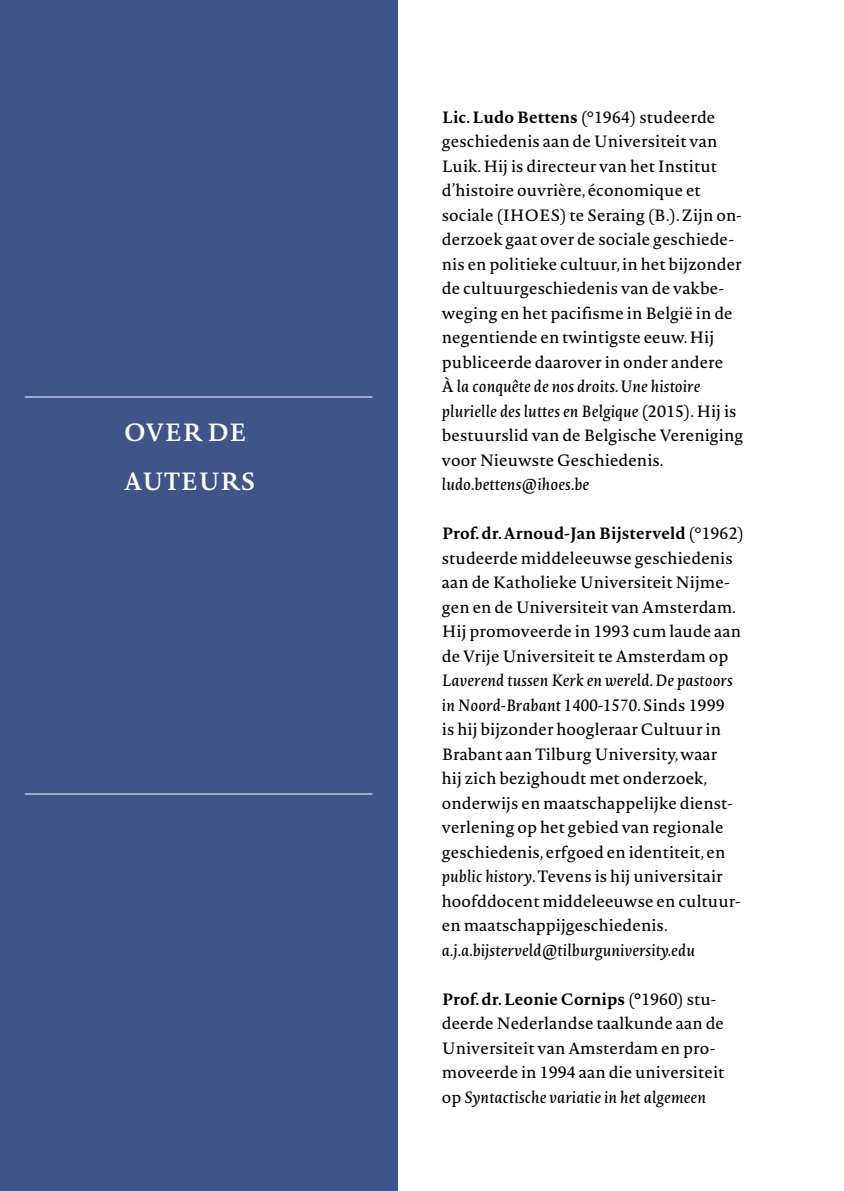
<style>
.page{position:relative;width:844px;height:1191px;background:#fff}
.page>*{position:absolute;margin:0;border:0;box-sizing:border-box;transform-origin:0 0}
.t1{font:600 24.5px/49px "Novel Pro";letter-spacing:.005em;color:#fff}
.t2{font:16.1px/24.5px "Novel Pro";letter-spacing:.005em;color:#000}
.t3{font:italic 16.1px "Novel Pro";letter-spacing:.005em;color:#000}
.s1{font-weight:700}
.s2{font-style:italic}
</style>
<div class="page">
<div style="left:0;top:0;width:397px;height:1191px;background:#3f5589"></div>
<hr style="left:25px;top:397px;width:347px;height:1px;background:#fff">
<hr style="left:25px;top:793px;width:347px;height:1px;background:#fff">
<h1 class="t1" style="left:124px;top:407px;width:133px">OVER DE<br>AUTEURS</h1>
<p class="t2" style="left:441px;top:104px;width:303px"><span class="s1">Lic. Ludo Bettens</span> (°1964) studeerde geschiedenis aan de Universiteit van Luik. Hij is directeur van het Institut d’histoire ouvrière, économique et sociale (IHOES) te Seraing (B.). Zijn on&shy;derzoek gaat over de sociale geschiede&shy;nis en politieke cultuur, in het bijzonder de cultuurgeschiedenis van de vakbe&shy;weging en het pacifisme in België in de negentiende en twintigste eeuw. Hij publiceerde daarover in onder andere<br>À <span class="s2">la conquête de nos droits. Une histoire plurielle des luttes en Belgique</span> (2015). Hij is bestuurslid van de Belgische Vereniging voor Nieuwste Geschiedenis.</p>
<p class="t3" style="left:441px;top:472px;width:149px">ludo.bettens@ihoes.be</p>
<p class="t2" style="left:441px;top:520px;width:303px"><span class="s1">Prof. dr. Arnoud-Jan Bijsterveld</span> (°1962) studeerde middeleeuwse geschiedenis aan de Katholieke Universiteit Nijme&shy;gen en de Universiteit van Amsterdam.<br>Hij promoveerde in 1993 cum laude aan de Vrije Universiteit te Amsterdam op</p>
<p class="t2" style="left:441px;top:667px;width:300px"><span class="s2">Laverend tussen Kerk en wereld. De pastoors in Noord-Brabant 1400-1570</span>. Sinds 1999 is hij bijzonder hoogleraar Cultuur in Brabant aan Tilburg University, waar hij zich bezighoudt met onderzoek, onderwijs en maatschappelijke dienst&shy;verlening op het gebied van regionale geschiedenis, erfgoed en identiteit, en <span class="s2">public history</span>. Tevens is hij universitair hoofddocent middeleeuwse en cultuur&shy;en maatschappijgeschiedenis.</p>
<p class="t3" style="left:441px;top:938px;width:254px">a.j.a.bijsterveld@tilburguniversity.edu</p>
<p class="t2" style="left:441px;top:986px;width:284px"><span class="s1">Prof. dr. Leonie Cornips</span> (<span class="s1">°</span>1960) stu&shy;deerde Nederlandse taalkunde aan de Universiteit van Amsterdam en pro&shy;moveerde in 1994 aan die universiteit op <span class="s2">Syntactische variatie in het algemeen</span></p>
</div>
